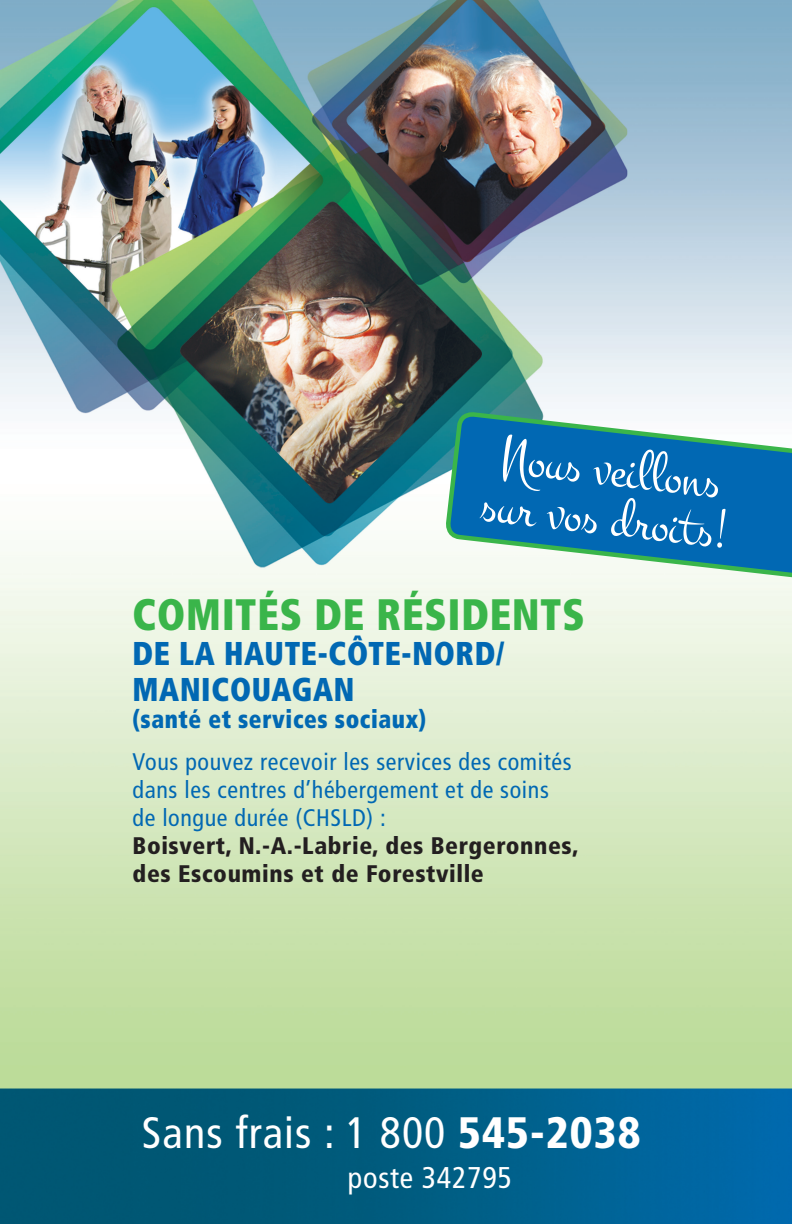
<style>
.page{position:relative;width:792px;height:1224px;background:#fff}
.page>*{position:absolute;margin:0;border:0;box-sizing:border-box;transform-origin:0 0}
.t1{font:58.2px/49.5px "Montez";color:#fff;scale:.91 1}
.t2{font:condensed 44px "Frutiger LT Std";letter-spacing:.025em;color:#fff}
.t3{font:900 condensed 44px "Frutiger LT Std";letter-spacing:.025em;color:#3ab54a;scale:.91 1}
.t4{font:900 condensed 33px/35px "Frutiger LT Std";letter-spacing:.025em;color:#0168b3;scale:.91 1}
.t5{font:condensed 30px "Frutiger LT Std";letter-spacing:.025em;color:#fff}
.t6{font:900 condensed 25.3px "Frutiger LT Std";letter-spacing:.025em;color:#0168b3;scale:.91 1}
.t7{font:condensed 24px/28px "Frutiger LT Std";letter-spacing:.025em;color:#0168b3}
.t8{font:900 condensed 24px/28px "Frutiger LT Std";letter-spacing:.025em;color:#231f20}
.s1{font-weight:900}
</style>
<div class="page">
<img style="left:0;top:0;width:792px;height:1224px">
<svg style="left:443px;top:410px;width:349px;height:192px"></svg>
<h1 class="t1" style="left:490px;top:431px;width:276px;rotate:7deg">Nous veillons sur vos droits!</h1>
<h2 class="t3" style="left:132px;top:588px;width:498px">COMITÉS DE RÉSIDENTS</h2>
<h3 class="t4" style="left:132px;top:636px;width:411px">DE LA HAUTE-CÔTE-NORD/<br>MANICOUAGAN</h3>
<p class="t6" style="left:132px;top:704px;width:324px">(santé et services sociaux)</p>
<p class="t7" style="left:133px;top:748px;width:441px">Vous pouvez recevoir les services des comités dans les centres d’hébergement et de soins de longue durée (CHSLD) :</p>
<p class="t8" style="left:133px;top:831px;width:448px">Boisvert, N.-A.-Labrie, des Bergeronnes, des Escoumins et de Forestville</p>
<h2 class="t2" style="left:142px;top:1107px;width:500px">Sans frais : 1 800 <span class="s1">545-2038</span></h2>
<p class="t5" style="left:348px;top:1160px;width:166px">poste 342795</p>
</div>
